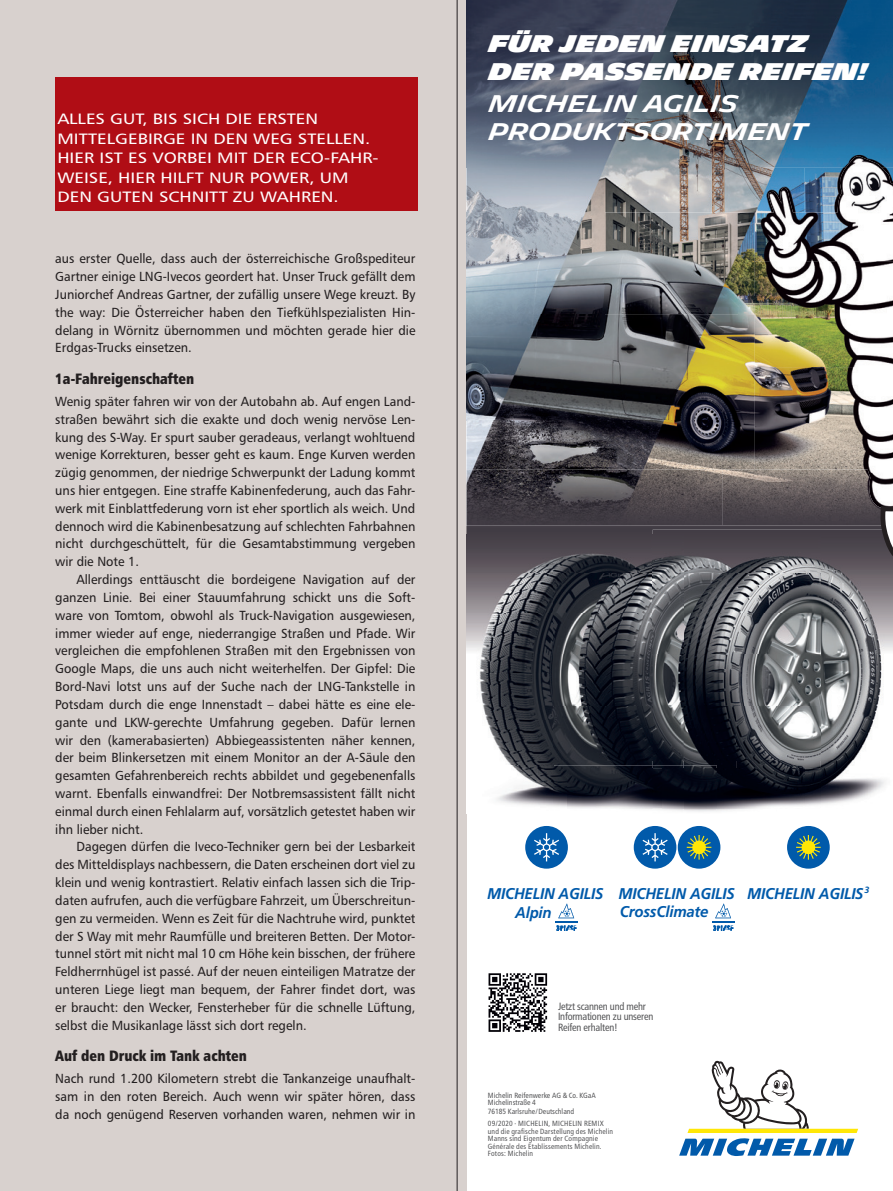
<style>
.page{position:relative;width:893px;height:1191px;background:#fff}
.page>*{position:absolute;margin:0;border:0;box-sizing:border-box;transform-origin:0 0}
.t1{font:900 23.4px/28px "Michelin";color:#fff}
.t2{font:600 23.4px/28px "Michelin";color:#fff}
.t3{font:italic 700 15.6px/18.6px "Frutiger LT Pro";letter-spacing:-.01em;color:#015aaa;scale:.96 1}
.t4{font:15px/19.5px "Humanist 777 BT Roman B";color:#fff;scale:1.2 1}
.t5{font:15px "Humanist 777 BT Extra Black Cond B";color:#231f20;scale:.95 1}
.t6{font:13.2px/17.9px "Humanist 777 BT Roman B";color:#231f20;text-align:justify;scale:.95 1}
.t7{font:condensed 10.5px/10.5px "Frutiger";letter-spacing:-.02em;color:#555658}
.t8{font:italic 700 9px "Frutiger LT Pro";color:#015aaa;scale:.96 1}
.t9{font:condensed 7.5px/7.5px "Frutiger";letter-spacing:.02em;color:#555658}
.t10{font:condensed 7.5px/7.5px "Frutiger Neue LTW1 G";color:#555658}
.t11{font:6.45px "Frutiger Neue LTW1 G";color:#015aaa}
</style>
<div class="page">
<hr style="left:0;top:0;width:1px;height:1191px;background:#d8d1ce">
<div style="left:1px;top:0;width:465px;height:1191px;background:#d8d1ce"></div>
<img style="left:755px;top:212px;width:138px;height:257px">
<img style="left:466px;top:212px;width:289px;height:257px">
<img style="left:883px;top:478px;width:10px;height:7px">
<svg style="left:679px;top:1060px;width:179px;height:96px"></svg>
<img style="left:466px;top:0;width:427px;height:212px">
<div style="left:787px;top:826px;width:43px;height:42px;background:#015aaa;border-radius:50%"></div>
<svg style="left:796px;top:835px;width:25px;height:24px"></svg>
<div style="left:525px;top:826px;width:43px;height:42px;background:#015aaa;border-radius:50%"></div>
<svg style="left:534px;top:833px;width:25px;height:28px"></svg>
<svg style="left:555px;top:903px;width:23px;height:28px"></svg>
<div style="left:634px;top:826px;width:42px;height:42px;background:#015aaa;border-radius:50%"></div>
<svg style="left:642px;top:833px;width:26px;height:28px"></svg>
<div style="left:678px;top:826px;width:42px;height:42px;background:#015aaa;border-radius:50%"></div>
<svg style="left:687px;top:835px;width:24px;height:24px"></svg>
<svg style="left:712px;top:903px;width:22px;height:28px"></svg>
<img style="left:738px;top:297px;width:18px;height:18px">
<svg style="left:747px;top:306px;width:4px;height:4px"></svg>
<svg style="left:488px;top:973px;width:60px;height:59px"></svg>
<svg style="left:489px;top:973px;width:58px;height:58px"></svg>
<img style="left:466px;top:469px;width:417px;height:29px">
<img style="left:466px;top:561px;width:87px;height:245px">
<img style="left:553px;top:653px;width:130px;height:112px">
<img style="left:553px;top:561px;width:268px;height:92px">
<img style="left:553px;top:765px;width:100px;height:44px">
<img style="left:567px;top:768px;width:86px;height:40px">
<img style="left:821px;top:571px;width:72px;height:197px">
<img style="left:653px;top:561px;width:240px;height:10px">
<img style="left:683px;top:653px;width:138px;height:107px">
<img style="left:653px;top:760px;width:168px;height:52px">
<img style="left:805px;top:768px;width:80px;height:40px">
<img style="left:662px;top:768px;width:143px;height:40px">
<svg style="left:466px;top:498px;width:427px;height:63px;background:#4a454c"></svg>
<hr style="left:457px;top:0;width:1px;height:1191px;background:#231f20">
<div style="left:55px;top:77px;width:363px;height:133px;background:#b00d15"></div>
<p class="t4" style="left:57px;top:109px;width:269px">ALLES GUT, BIS SICH DIE ERSTEN<br>MITTELGEBIRGE IN DEN WEG STELLEN.<br>HIER IST ES VORBEI MIT DER ECO-FAHR-<br>WEISE, HIER HILFT NUR POWER, UM<br>DEN GUTEN SCHNITT ZU WAHREN.</p>
<p class="t6" style="left:55px;top:249px;width:381px">aus erster Quelle, dass auch der österreichische Großspediteur Gartner einige LNG-Ivecos geordert hat. Unser Truck gefällt dem Juniorchef Andreas Gartner, der zufällig unsere Wege kreuzt. By the way: Die Österreicher haben den Tiefkühlspezialisten Hin&shy;delang in Wörnitz übernommen und möchten gerade hier die Erdgas-Trucks einsetzen.</p>
<p class="t5" style="left:55px;top:369px;width:148px">1a-Fahreigenschaften</p>
<p class="t6" style="left:55px;top:392px;width:381px">Wenig später fahren wir von der Autobahn ab. Auf engen Land&shy;straßen bewährt sich die exakte und doch wenig nervöse Len&shy;kung des S-Way. Er spurt sauber geradeaus, verlangt wohltuend wenige Korrekturen, besser geht es kaum. Enge Kurven werden zügig genommen, der niedrige Schwerpunkt der Ladung kommt uns hier entgegen. Eine straffe Kabinenfederung, auch das Fahr&shy;werk mit Einblattfederung vorn ist eher sportlich als weich. Und dennoch wird die Kabinenbesatzung auf schlechten Fahrbahnen nicht durchgeschüttelt, für die Gesamtabstimmung vergeben wir die Note 1.</p>
<p class="t6" style="left:55px;top:570px;width:381px;text-indent:21px">Allerdings enttäuscht die bordeigene Navigation auf der ganzen Linie. Bei einer Stauumfahrung schickt uns die Soft&shy;ware von Tomtom, obwohl als Truck-Navigation ausgewiesen, immer wieder auf enge, niederrangige Straßen und Pfade. Wir vergleichen die empfohlenen Straßen mit den Ergebnissen von Google Maps, die uns auch nicht weiterhelfen. Der Gipfel: Die Bord-Navi lotst uns auf der Suche nach der LNG-Tankstelle in Potsdam durch die enge Innenstadt – dabei hätte es eine ele&shy;gante und LKW-gerechte Umfahrung gegeben. Dafür lernen wir den (kamerabasierten) Abbiegeassistenten näher kennen, der beim Blinkersetzen mit einem Monitor an der A-Säule den gesamten Gefahrenbereich rechts abbildet und gegebenenfalls warnt. Ebenfalls einwandfrei: Der Notbremsassistent fällt nicht einmal durch einen Fehlalarm auf, vorsätzlich getestet haben wir ihn lieber nicht.</p>
<p class="t6" style="left:55px;top:837px;width:381px;text-indent:21px">Dagegen dürfen die Iveco-Techniker gern bei der Lesbarkeit des Mitteldisplays nachbessern, die Daten erscheinen dort viel zu klein und wenig kontrastiert. Relativ einfach lassen sich die Trip&shy;daten aufrufen, auch die verfügbare Fahrzeit, um Überschreitun&shy;gen zu vermeiden. Wenn es Zeit für die Nachtruhe wird, punktet der S Way mit mehr Raumfülle und breiteren Betten. Der Motor&shy;tunnel stört mit nicht mal 10 cm Höhe kein bisschen, der frühere Feldherrnhügel ist passé. Auf der neuen einteiligen Matratze der unteren Liege liegt man bequem, der Fahrer findet dort, was er braucht: den Wecker, Fensterheber für die schnelle Lüftung, selbst die Musikanlage lässt sich dort regeln.</p>
<p class="t5" style="left:55px;top:1046px;width:203px">Auf den Druck im Tank achten</p>
<p class="t6" style="left:55px;top:1069px;width:381px">Nach rund 1.200 Kilometern strebt die Tankanzeige unaufhalt&shy;sam in den roten Bereich. Auch wenn wir später hören, dass da noch genügend Reserven vorhanden waren, nehmen wir in</p>
<h1 class="t1" style="left:489px;top:30px;width:380px">FÜR JEDEN EINSATZ<br>DER PASSENDE REIFEN!</h1>
<h1 class="t2" style="left:489px;top:90px;width:320px">MICHELIN AGILIS<br>PRODUKTSORTIMENT</h1>
<p class="t3" style="left:487px;top:884px;width:123px">MICHELIN AGILIS</p>
<p class="t8" style="left:865px;top:885px;width:7px">3</p>
<p class="t3" style="left:515px;top:903px;width:40px">Alpin</p>
<p class="t11" style="left:556px;top:923px;width:22px">3PMSF</p>
<p class="t3" style="left:618px;top:884px;width:123px">MICHELIN AGILIS<br>CrossClimate</p>
<p class="t11" style="left:713px;top:923px;width:22px">3PMSF</p>
<p class="t3" style="left:747px;top:884px;width:123px">MICHELIN AGILIS</p>
<p class="t7" style="left:558px;top:1000px;width:97px">Jetzt scannen und mehr<br>Informationen zu unseren<br>Reifen erhalten!</p>
<p class="t10" style="left:488px;top:1091px;width:109px">Michelin Reifenwerke AG &amp; Co. KGaA<br>Michelinstraße 4</p>
<p class="t10" style="left:488px;top:1107px;width:88px">76185 Karlsruhe/Deutschland</p>
<p class="t9" style="left:488px;top:1119px;width:127px">09/2020 · MICHELIN, MICHELIN REMIX und die grafische Darstellung des Michelin Manns sind Eigentum der Compagnie Générale des Etablissements Michelin.<br>Fotos: Michelin</p>
</div>
